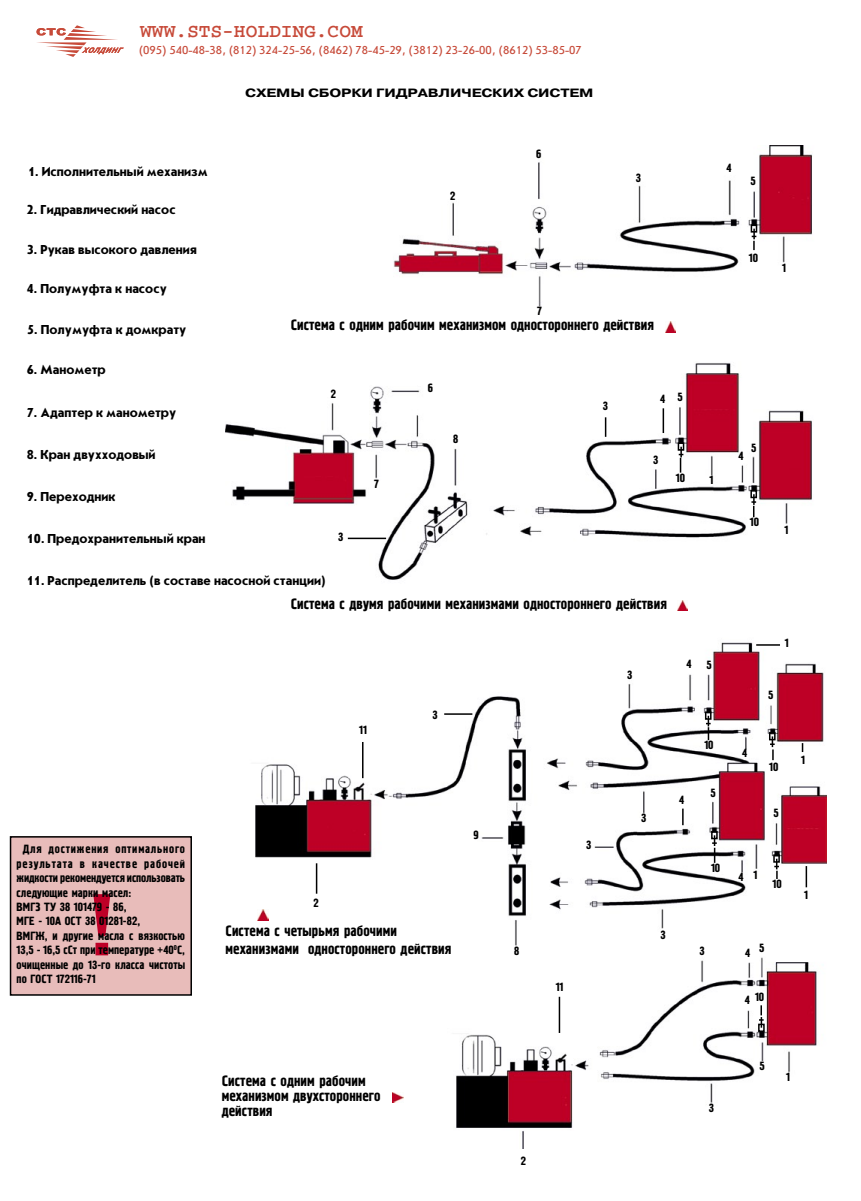
<style>
.page{position:relative;width:861px;height:1201px;background:#fff}
.page>*{position:absolute;margin:0;border:0;box-sizing:border-box;transform-origin:0 0}
.t1{font:700 90px "Journal Sans C";color:#be0027}
.t2{font:700 19.5px "Courier C";color:#c74a39}
.t3{font:15px/15px "Pollock 1 C";color:#000}
.t4{font:700 13.5px "Journal Sans C";color:#000}
.t5{font:12px/14.4px "Pollock 1 C";color:#000}
.t6{font:12px "Journal Sans C";color:#c74a39}
.t7{font:700 12px "Pragmatica C";letter-spacing:-.01em;color:#000;scale:1.25 1}
</style>
<div class="page">
<svg style="left:36px;top:25px;width:88px;height:32px"></svg>
<img style="left:225px;top:145px;width:601px;height:1003px">
<div style="left:741px;top:228px;width:12px;height:22px;background:#fff"></div>
<hr style="left:604px;top:417px;width:2px;height:20px;background:#000">
<svg style="left:662px;top:408px;width:1px;height:25px"></svg>
<hr style="left:348px;top:537px;width:38px;height:2px;background:#000">
<svg style="left:755px;top:644px;width:24px;height:1px"></svg>
<svg style="left:801px;top:743px;width:2px;height:9px"></svg>
<svg style="left:681px;top:808px;width:2px;height:17px"></svg>
<hr style="left:444px;top:713px;width:28px;height:2px;background:#000">
<hr style="left:316px;top:863px;width:1px;height:30px;background:#000">
<svg style="left:805px;top:866px;width:1px;height:21px"></svg>
<hr style="left:558px;top:996px;width:2px;height:37px;background:#000">
<div style="left:757px;top:1023px;width:7px;height:9px;border:2px solid #000"></div>
<div style="left:750px;top:224px;width:7px;height:9px;border:2px solid #000"></div>
<div style="left:750px;top:490px;width:6px;height:8px;border:2px solid #000"></div>
<div style="left:704px;top:711px;width:7px;height:8px;border:2px solid #000"></div>
<div style="left:768px;top:732px;width:7px;height:8px;border:2px solid #000"></div>
<div style="left:773px;top:854px;width:6px;height:8px;border:2px solid #000"></div>
<div style="left:710px;top:831px;width:7px;height:8px;border:2px solid #000"></div>
<svg style="left:758px;top:1005px;width:5px;height:22px"></svg>
<svg style="left:774px;top:858px;width:4px;height:21px"></svg>
<svg style="left:711px;top:835px;width:5px;height:28px"></svg>
<svg style="left:705px;top:716px;width:5px;height:24px"></svg>
<svg style="left:769px;top:736px;width:5px;height:24px"></svg>
<svg style="left:751px;top:494px;width:4px;height:23px"></svg>
<svg style="left:751px;top:229px;width:5px;height:21px"></svg>
<svg style="left:257px;top:909px;width:11px;height:11px"></svg>
<svg style="left:393px;top:1092px;width:10px;height:10px"></svg>
<svg style="left:677px;top:600px;width:10px;height:11px"></svg>
<svg style="left:665px;top:321px;width:10px;height:11px"></svg>
<div style="left:677px;top:442px;width:7px;height:9px;border:2px solid #000"></div>
<svg style="left:678px;top:447px;width:5px;height:25px"></svg>
<hr style="left:362px;top:742px;width:1px;height:36px;background:#000">
<div style="left:11px;top:837px;width:180px;height:158px;background:#e8bcba"></div>
<div style="left:10px;top:836px;width:182px;height:159px;border:2px solid #000"></div>
<h2 class="t2" style="left:140px;top:23px;width:224px">WWW.STS-HOLDING.COM</h2>
<p class="t6" style="left:139px;top:44px;width:444px">(095) 540-48-38, (812) 324-25-56, (8462) 78-45-29, (3812) 23-26-00, (8612) 53-85-07</p>
<p class="t7" style="left:245px;top:86px;width:280px">СХЕМЫ СБОРКИ ГИДРАВЛИЧЕСКИХ СИСТЕМ</p>
<p class="t5" style="left:536px;top:147px;width:7px">6</p>
<p class="t4" style="left:28px;top:164px;width:181px">1. Исполнительный механизм</p>
<p class="t4" style="left:27px;top:203px;width:150px">2. Гидравлический насос</p>
<p class="t4" style="left:27px;top:243px;width:171px">3. Рукав высокого давления</p>
<p class="t4" style="left:27px;top:281px;width:141px">4. Полумуфта к насосу</p>
<p class="t4" style="left:27px;top:323px;width:161px">5. Полумуфта к домкрату</p>
<p class="t4" style="left:27px;top:363px;width:80px">6. Манометр</p>
<p class="t4" style="left:27px;top:406px;width:151px">7. Адаптер к манометру</p>
<p class="t4" style="left:27px;top:447px;width:130px">8. Кран двухходовый</p>
<p class="t4" style="left:27px;top:490px;width:90px">9. Переходник</p>
<p class="t4" style="left:27px;top:531px;width:180px">10. Предохранительный кран</p>
<p class="t4" style="left:27px;top:573px;width:300px">11. Распределитель (в составе насосной станции)</p>
<p class="t5" style="left:635px;top:171px;width:7px">3</p>
<p class="t5" style="left:450px;top:189px;width:7px">2</p>
<p class="t5" style="left:537px;top:304px;width:6px">7</p>
<p class="t3" style="left:290px;top:318px;width:365px">Система с одним рабочим механизмом одностороннего действия</p>
<p class="t5" style="left:427px;top:381px;width:7px">6</p>
<p class="t5" style="left:331px;top:387px;width:7px">2</p>
<p class="t5" style="left:659px;top:392px;width:7px">4</p>
<p class="t5" style="left:602px;top:399px;width:7px">3</p>
<p class="t5" style="left:453px;top:431px;width:7px">8</p>
<p class="t5" style="left:653px;top:453px;width:7px">3</p>
<p class="t5" style="left:374px;top:477px;width:6px">7</p>
<p class="t5" style="left:338px;top:530px;width:7px">3</p>
<p class="t3" style="left:290px;top:596px;width:378px">Система с двумя рабочими механизмами одностороннего действия</p>
<p class="t5" style="left:677px;top:390px;width:7px">5</p>
<p class="t5" style="left:675px;top:471px;width:11px">10</p>
<p class="t5" style="left:726px;top:161px;width:7px">4</p>
<p class="t5" style="left:750px;top:174px;width:7px">5</p>
<p class="t5" style="left:748px;top:251px;width:11px">10</p>
<p class="t5" style="left:781px;top:261px;width:5px">1</p>
<p class="t5" style="left:709px;top:473px;width:5px">1</p>
<p class="t5" style="left:738px;top:448px;width:7px">4</p>
<p class="t5" style="left:750px;top:440px;width:7px">5</p>
<p class="t5" style="left:749px;top:515px;width:11px">10</p>
<p class="t5" style="left:784px;top:523px;width:5px">1</p>
<p class="t5" style="left:17px;top:842px;width:170px;text-indent:6px">Для достижения оптимального результата в качестве рабочей жидкости рекомендуется использовать следующие марки масел:<br>ВМГЗ ТУ 38 101479 - 86,<br>МГЕ - 10А ОСТ 38 01281-82,<br>ВМГЖ, и другие масла с вязкостью<br>13,5 - 16,5 сСт при температуре +40<sup>0</sup>С, очищенные до 13-го класса чистоты по ГОСТ 172116-71</p>
<h1 class="t1" style="left:86px;top:879px;width:33px">!</h1>
<p class="t5" style="left:359px;top:722px;width:9px">11</p>
<p class="t5" style="left:432px;top:707px;width:7px">3</p>
<p class="t5" style="left:473px;top:827px;width:7px">9</p>
<p class="t5" style="left:313px;top:896px;width:7px">2</p>
<p class="t3" style="left:225px;top:922px;width:227px;line-height:18px">Система с четырьмя рабочими механизмами одностороннего действия</p>
<p class="t5" style="left:514px;top:944px;width:7px">8</p>
<p class="t5" style="left:585px;top:838px;width:7px">3</p>
<p class="t5" style="left:555px;top:979px;width:9px">11</p>
<p class="t5" style="left:627px;top:667px;width:7px">3</p>
<p class="t5" style="left:686px;top:658px;width:27px">4 5</p>
<p class="t5" style="left:641px;top:811px;width:7px">3</p>
<p class="t5" style="left:679px;top:793px;width:7px">4</p>
<p class="t5" style="left:704px;top:738px;width:11px">10</p>
<p class="t5" style="left:710px;top:786px;width:7px">5</p>
<p class="t5" style="left:710px;top:860px;width:11px">10</p>
<p class="t5" style="left:660px;top:927px;width:7px">3</p>
<p class="t5" style="left:699px;top:943px;width:7px">3</p>
<p class="t5" style="left:742px;top:746px;width:7px">4</p>
<p class="t5" style="left:784px;top:636px;width:5px">1</p>
<p class="t5" style="left:767px;top:688px;width:7px">5</p>
<p class="t5" style="left:768px;top:759px;width:11px">10</p>
<p class="t5" style="left:773px;top:806px;width:7px">5</p>
<p class="t5" style="left:738px;top:869px;width:7px">4</p>
<p class="t5" style="left:753px;top:867px;width:5px">1</p>
<p class="t5" style="left:772px;top:877px;width:11px">10</p>
<p class="t5" style="left:745px;top:946px;width:7px">4</p>
<p class="t5" style="left:758px;top:940px;width:7px">5</p>
<p class="t5" style="left:754px;top:990px;width:11px">10</p>
<p class="t5" style="left:744px;top:993px;width:7px">4</p>
<p class="t5" style="left:800px;top:753px;width:5px">1</p>
<p class="t5" style="left:803px;top:888px;width:5px">1</p>
<p class="t3" style="left:222px;top:1074px;width:160px">Система с одним рабочим механизмом двухстороннего действия</p>
<p class="t5" style="left:520px;top:1154px;width:7px">2</p>
<p class="t5" style="left:708px;top:1100px;width:7px">3</p>
<p class="t5" style="left:759px;top:1058px;width:7px">5</p>
<p class="t5" style="left:785px;top:1070px;width:5px">1</p>
</div>
